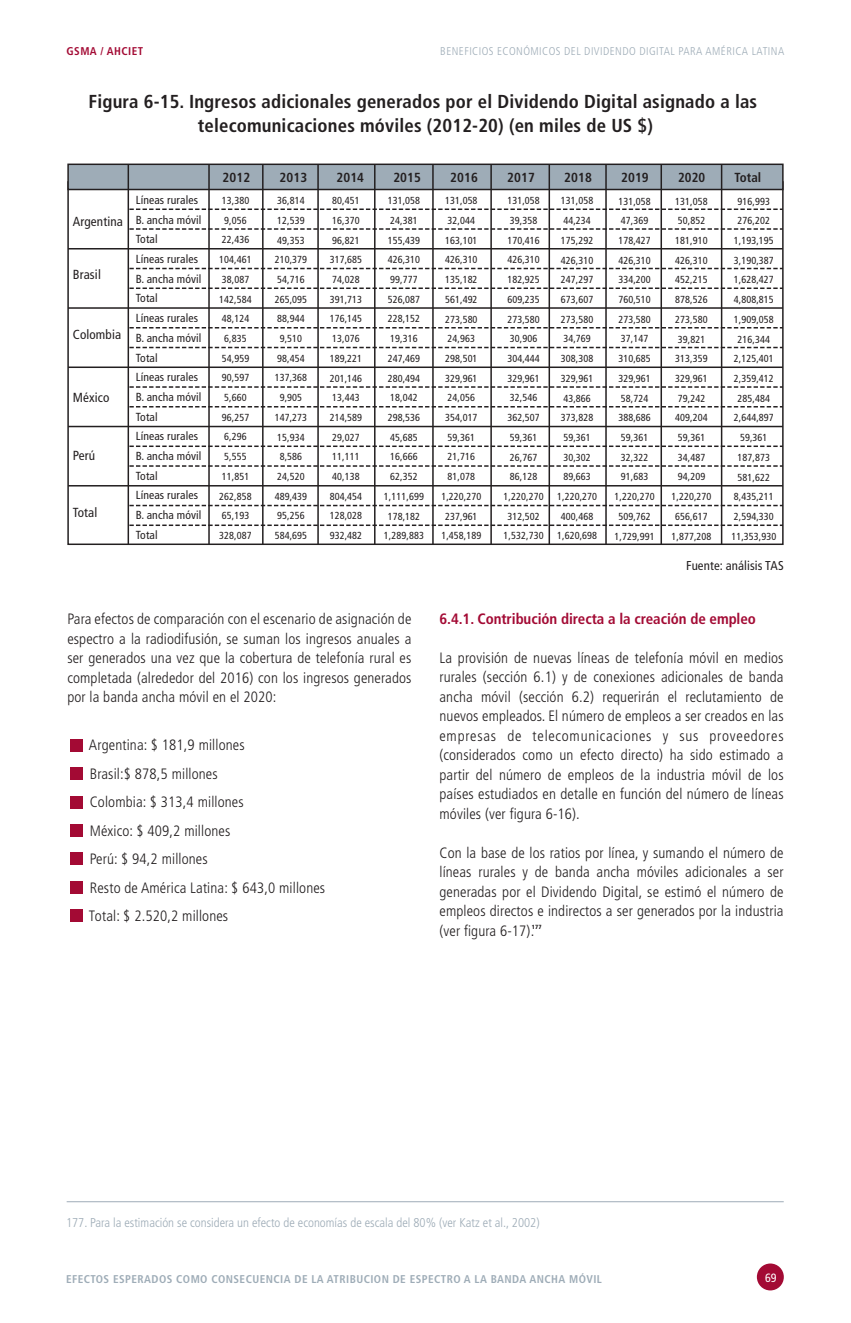
<style>
.page{position:relative;width:851px;height:1323px;background:#fff}
.page>*{position:absolute;margin:0;border:0;box-sizing:border-box;transform-origin:0 0}
.t1{font:700 condensed 18.75px/24px "Frutiger";letter-spacing:.01em;color:#231f20;text-align:center}
.t2{font:300 condensed 15px/19.5px "Frutiger";letter-spacing:.01em;color:#231f20;text-align:justify}
.t3{font:700 condensed 15px "Frutiger";letter-spacing:-.005em;color:#a30a34}
.t4{font:700 condensed 13.2px "Frutiger";letter-spacing:.01em;color:#231f20}
.t5{font:condensed 13.2px "Frutiger";letter-spacing:.01em;color:#231f20}
.t6{font:condensed 12.9px "Frutiger";letter-spacing:.01em;color:#231f20}
.t7{font:300 condensed 12.75px "Frutiger";color:#9eacb7}
.t8{font:condensed 12px "Frutiger";color:#fff}
.t9{font:condensed 11.7px/19.6px "Frutiger";letter-spacing:.01em;color:#231f20}
.t10{font:700 condensed 11.25px "Frutiger";letter-spacing:.04em;color:#9eacb7}
.t11{font:300 condensed 11.25px "Frutiger";letter-spacing:.04em;color:#9eacb7}
.t12{font:700 condensed 11.25px "Frutiger";letter-spacing:.04em;color:#a30a34}
.t13{font:condensed 10.2px/19.6px "Frutiger";letter-spacing:.01em;color:#231f20;text-align:center}
.t14{font:900 condensed 6px "Frutiger";color:#231f20}
</style>
<div class="page">
<div style="left:756px;top:1263px;width:27px;height:27px;background:#a30a34;border-radius:50%"></div>
<hr style="left:67px;top:1201px;width:716px;height:1px;background:#9eacb7">
<div style="left:70px;top:739px;width:13px;height:12px;background:#a30a34"></div>
<div style="left:70px;top:767px;width:13px;height:13px;background:#a30a34"></div>
<div style="left:70px;top:796px;width:13px;height:12px;background:#a30a34"></div>
<div style="left:70px;top:824px;width:13px;height:12px;background:#a30a34"></div>
<div style="left:70px;top:852px;width:13px;height:13px;background:#a30a34"></div>
<div style="left:70px;top:881px;width:13px;height:12px;background:#a30a34"></div>
<div style="left:70px;top:909px;width:13px;height:13px;background:#a30a34"></div>
<svg style="left:67px;top:191px;width:717px;height:354px"></svg>
<svg style="left:67px;top:163px;width:717px;height:28px;background:#949fa8"></svg>
<hr style="left:127px;top:164px;width:2px;height:380px;background:#231f20">
<hr style="left:208px;top:164px;width:2px;height:380px;background:#231f20">
<hr style="left:262px;top:164px;width:1px;height:380px;background:#231f20">
<hr style="left:317px;top:164px;width:2px;height:380px;background:#231f20">
<hr style="left:374px;top:164px;width:1px;height:380px;background:#231f20">
<hr style="left:432px;top:164px;width:1px;height:380px;background:#231f20">
<hr style="left:490px;top:164px;width:2px;height:380px;background:#231f20">
<hr style="left:548px;top:164px;width:2px;height:380px;background:#231f20">
<hr style="left:605px;top:164px;width:1px;height:380px;background:#231f20">
<hr style="left:660px;top:164px;width:2px;height:380px;background:#231f20">
<svg style="left:129px;top:208px;width:653px;height:2px"></svg>
<svg style="left:129px;top:228px;width:653px;height:2px"></svg>
<hr style="left:68px;top:248px;width:714px;height:1px;background:#231f20">
<svg style="left:129px;top:268px;width:653px;height:1px"></svg>
<svg style="left:129px;top:287px;width:653px;height:2px"></svg>
<hr style="left:68px;top:307px;width:714px;height:2px;background:#231f20">
<svg style="left:129px;top:327px;width:653px;height:1px"></svg>
<svg style="left:129px;top:347px;width:653px;height:1px"></svg>
<hr style="left:68px;top:366px;width:714px;height:2px;background:#231f20">
<svg style="left:129px;top:386px;width:653px;height:2px"></svg>
<svg style="left:129px;top:406px;width:653px;height:1px"></svg>
<hr style="left:68px;top:426px;width:714px;height:1px;background:#231f20">
<svg style="left:129px;top:445px;width:653px;height:2px"></svg>
<svg style="left:129px;top:465px;width:653px;height:2px"></svg>
<hr style="left:68px;top:485px;width:714px;height:1px;background:#231f20">
<svg style="left:129px;top:505px;width:653px;height:1px"></svg>
<svg style="left:129px;top:524px;width:653px;height:2px"></svg>
<hr style="left:720px;top:164px;width:2px;height:380px;background:#231f20">
<p class="t12" style="left:67px;top:44px;width:78px">GSMA / AHCIET</p>
<p class="t11" style="left:440px;top:45px;width:345px">BENEFICIOS ECONÓMICOS DEL DIVIDENDO DIGITAL PARA AMÉRICA LATINA</p>
<p class="t1" style="left:88px;top:89px;width:670px">Figura 6-15. Ingresos adicionales generados por el Dividendo Digital asignado a las telecomunicaciones móviles (2012-20) (en miles de US $)</p>
<p class="t5" style="left:73px;top:214px;width:52px">Argentina</p>
<p class="t5" style="left:73px;top:267px;width:30px">Brasil</p>
<p class="t5" style="left:73px;top:327px;width:50px">Colombia</p>
<p class="t5" style="left:73px;top:389px;width:38px">México</p>
<p class="t5" style="left:73px;top:448px;width:24px">Perú</p>
<p class="t5" style="left:73px;top:504px;width:26px">Total</p>
<p class="t4" style="left:222px;top:169px;width:29px">2012</p>
<p class="t4" style="left:279px;top:169px;width:29px">2013</p>
<p class="t4" style="left:336px;top:169px;width:29px">2014</p>
<p class="t4" style="left:393px;top:169px;width:29px">2015</p>
<p class="t4" style="left:450px;top:169px;width:29px">2016</p>
<p class="t4" style="left:507px;top:169px;width:29px">2017</p>
<p class="t4" style="left:564px;top:169px;width:29px">2018</p>
<p class="t4" style="left:621px;top:169px;width:29px">2019</p>
<p class="t4" style="left:678px;top:169px;width:29px">2020</p>
<p class="t4" style="left:734px;top:169px;width:28px">Total</p>
<p class="t9" style="left:136px;top:190px;width:67px">Líneas rurales<br>B. ancha móvil<br>Total<br>Líneas rurales<br>B. ancha móvil<br>Total<br>Líneas rurales<br>B. ancha móvil<br>Total<br>Líneas rurales<br>B. ancha móvil<br>Total<br>Líneas rurales<br>B. ancha móvil<br>Total<br>Líneas rurales<br>B. ancha móvil<br>Total</p>
<p class="t13" style="left:219px;top:191px;width:34px">13,380<br>9,056<br>22,436<br>104,461<br>38,087<br>142,584<br>48,124<br>6,835<br>54,959<br>90,597<br>5,660<br>96,257<br>6,296<br>5,555<br>11,851<br>262,858<br>65,193<br>328,087</p>
<p class="t13" style="left:275px;top:191px;width:34px">36,814<br>12,539<br>49,353<br>210,379<br>54,716<br>265,095<br>88,944<br>9,510<br>98,454<br>137,368<br>9,905<br>147,273<br>15,934<br>8,586<br>24,520<br>489,439<br>95,256<br>584,695</p>
<p class="t13" style="left:330px;top:191px;width:34px;text-align:left">80,451<br>16,370<br>96,821<br>317,685<br>74,028<br>391,713<br>176,145<br>13,076<br>189,221<br>201,146<br>13,443<br>214,589<br>29,027<br>11,111<br>40,138<br>804,454<br>128,028<br>932,482</p>
<p class="t13" style="left:384px;top:191px;width:41px">131,058<br>24,381<br>155,439<br>426,310<br>99,777<br>526,087<br>228,152<br>19,316<br>247,469<br>280,494<br>18,042<br>298,536<br>45,685<br>16,666<br>62,352<br>1,111,699<br>178,182<br>1,289,883</p>
<p class="t13" style="left:441px;top:191px;width:41px">131,058<br>32,044<br>163,101<br>426,310<br>135,182<br>561,492<br>273,580<br>24,963<br>298,501<br>329,961<br>24,056<br>354,017<br>59,361<br>21,716<br>81,078<br>1,220,270<br>237,961<br>1,458,189</p>
<p class="t13" style="left:503px;top:191px;width:41px">131,058<br>39,358<br>170,416<br>426,310<br>182,925<br>609,235<br>273,580<br>30,906<br>304,444<br>329,961<br>32,546<br>362,507<br>59,361<br>26,767<br>86,128<br>1,220,270<br>312,502<br>1,532,730</p>
<p class="t13" style="left:557px;top:191px;width:41px">131,058<br>44,234<br>175,292<br>426,310<br>247,297<br>673,607<br>273,580<br>34,769<br>308,308<br>329,961<br>43,866<br>373,828<br>59,361<br>30,302<br>89,663<br>1,220,270<br>400,468<br>1,620,698</p>
<p class="t13" style="left:614px;top:191px;width:41px">131,058<br>47,369<br>178,427<br>426,310<br>334,200<br>760,510<br>273,580<br>37,147<br>310,685<br>329,961<br>58,724<br>388,686<br>59,361<br>32,322<br>91,683<br>1,220,270<br>509,762<br>1,729,991</p>
<p class="t13" style="left:671px;top:191px;width:41px">131,058<br>50,852<br>181,910<br>426,310<br>452,215<br>878,526<br>273,580<br>39,821<br>313,359<br>329,961<br>79,242<br>409,204<br>59,361<br>34,487<br>94,209<br>1,220,270<br>656,617<br>1,877,208</p>
<p class="t13" style="left:731px;top:191px;width:46px">916,993<br>276,202<br>1,193,195<br>3,190,387<br>1,628,427<br>4,808,815<br>1,909,058<br>216,344<br>2,125,401<br>2,359,412<br>285,484<br>2,644,897<br>59,361<br>187,873<br>581,622<br>8,435,211<br>2,594,330<br>11,353,930</p>
<p class="t6" style="left:686px;top:558px;width:99px">Fuente: análisis TAS</p>
<p class="t2" style="left:67px;top:609px;width:345px">Para efectos de comparación con el escenario de asignación de espectro a la radiodifusión, se suman los ingresos anuales a ser generados una vez que la cobertura de telefonía rural es completada (alrededor del 2016) con los ingresos generados por la banda ancha móvil en el 2020:</p>
<p class="t2" style="left:89px;top:731px;width:238px;line-height:28.5px;text-align:left">Argentina: $ 181,9 millones<br>Brasil:$ 878,5 millones<br>Colombia: $ 313,4 millones<br>México: $ 409,2 millones<br>Perú: $ 94,2 millones<br>Resto de América Latina: $ 643,0 millones<br>Total: $ 2.520,2 millones</p>
<p class="t3" style="left:439px;top:609px;width:318px">6.4.1. Contribución directa a la creación de empleo</p>
<p class="t2" style="left:439px;top:648px;width:345px">La provisión de nuevas líneas de telefonía móvil en medios rurales (sección 6.1) y de conexiones adicionales de banda ancha móvil (sección 6.2) requerirán el reclutamiento de nuevos empleados. El número de empleos a ser creados en las empresas de telecomunicaciones y sus proveedores (considerados como un efecto directo) ha sido estimado a partir del número de empleos de la industria móvil de los países estudiados en detalle en función del número de líneas móviles (ver figura 6-16).</p>
<p class="t2" style="left:439px;top:843px;width:345px">Con la base de los ratios por línea, y sumando el número de líneas rurales y de banda ancha móviles adicionales a ser generadas por el Dividendo Digital, se estimó el número de empleos directos e indirectos a ser generados por la industria (ver figura 6-17).</p>
<p class="t14" style="left:531px;top:923px;width:11px">177</p>
<p class="t7" style="left:66px;top:1215px;width:475px">177. Para la estimación se considera un efecto de economías de escala del 80% (ver Katz et al., 2002)</p>
<p class="t10" style="left:66px;top:1272px;width:537px">EFECTOS ESPERADOS COMO CONSECUENCIA DE LA ATRIBUCION DE ESPECTRO A LA BANDA ANCHA MÓVIL</p>
<p class="t8" style="left:765px;top:1270px;width:13px">69</p>
</div>
